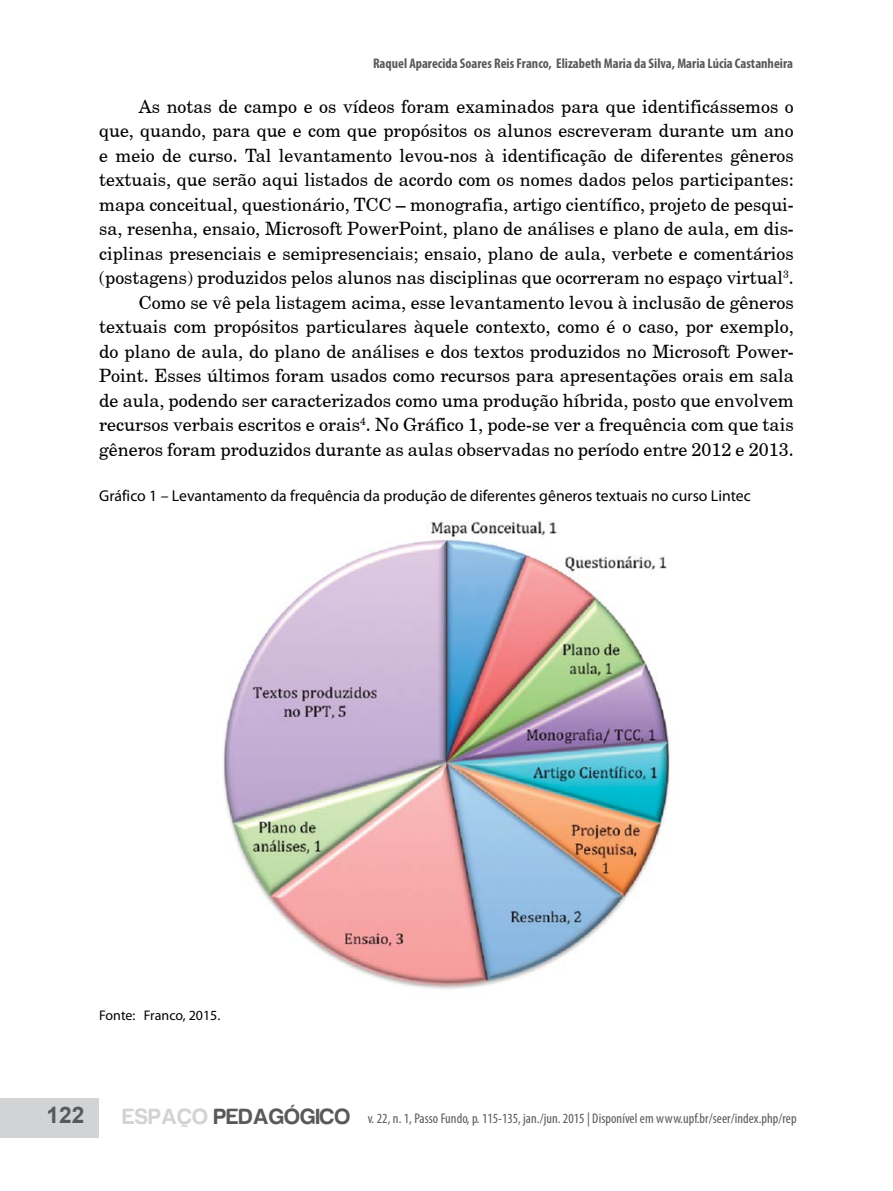
<style>
.page{position:relative;width:893px;height:1191px;background:#fff}
.page>*{position:absolute;margin:0;border:0;box-sizing:border-box;transform-origin:0 0}
.t1{font:700 22.75px "Arial";color:#58595b}
.t2{font:18.38px/24.5px "New Brunswick Plain";color:#000;text-align:right}
.t3{font:15.75px "Myriad Pro";color:#000}
.t4{font:condensed 14px "Myriad Pro";letter-spacing:.005em;color:#58595b}
.t5{font:700 condensed 14px "Myriad Pro";color:#58595b}
.t6{font:14px "Myriad Pro";color:#000}
.s1{font-family:"Harabara";font-stretch:normal;font-size:22.75px;color:#d1d3d4}
.s2{font-family:"Harabara";font-stretch:normal;font-size:22.75px}
</style>
<div class="page">
<div style="left:0;top:1098px;width:99px;height:39px;background:#d1d3d4"></div>
<img style="left:223px;top:520px;width:448px;height:469px">
<p class="t5" style="left:373px;top:54px;width:421px">Raquel Aparecida Soares Reis Franco, Elizabeth Maria da Silva, Maria Lúcia Castanheira</p>
<p class="t2" style="left:99px;top:93px;width:696px">As notas de campo e os vídeos foram examinados para que identificássemos o<br>que, quando, para que e com que propósitos os alunos escreveram durante um ano e meio de curso. Tal levantamento levou-nos à identificação de diferentes gêneros textuais, que serão aqui listados de acordo com os nomes dados pelos participantes: mapa conceitual, questionário, TCC – monografia, artigo científico, projeto de pesqui&shy;sa, resenha, ensaio, Microsoft PowerPoint, plano de análises e plano de aula, em dis&shy;ciplinas presenciais e semipresenciais; ensaio, plano de aula, verbete e comentários (postagens) produzidos pelos alunos nas disciplinas que ocorreram no espaço virtual<sup>3</sup>.<br>Como se vê pela listagem acima, esse levantamento levou à inclusão de gêneros textuais com propósitos particulares àquele contexto, como é o caso, por exemplo, do plano de aula, do plano de análises e dos textos produzidos no Microsoft Power-Point. Esses últimos foram usados como recursos para apresentações orais em sala de aula, podendo ser caracterizados como uma produção híbrida, posto que envolvem recursos verbais escritos e orais<sup>4</sup>. No Gráfico 1, pode-se ver a frequência com que tais gêneros foram produzidos durante as aulas observadas no período entre 2012 e 2013.</p>
<p class="t3" style="left:99px;top:486px;width:653px">Gráfico 1 – Levantamento da frequência da produção de diferentes gêneros textuais no curso Lintec</p>
<p class="t6" style="left:99px;top:1007px;width:123px">Fonte: Franco, 2015.</p>
<p class="t1" style="left:46px;top:1099px;width:39px">122</p>
<p class="t4" style="left:123px;top:1109px;width:675px"><span class="s1">ESPAÇO</span> <span class="s2">PEDAGÓGICO</span> v. 22, n. 1, Passo Fundo, p. 115-135, jan./jun. 2015 | Disponível em www.upf.br/seer/index.php/rep</p>
</div>
